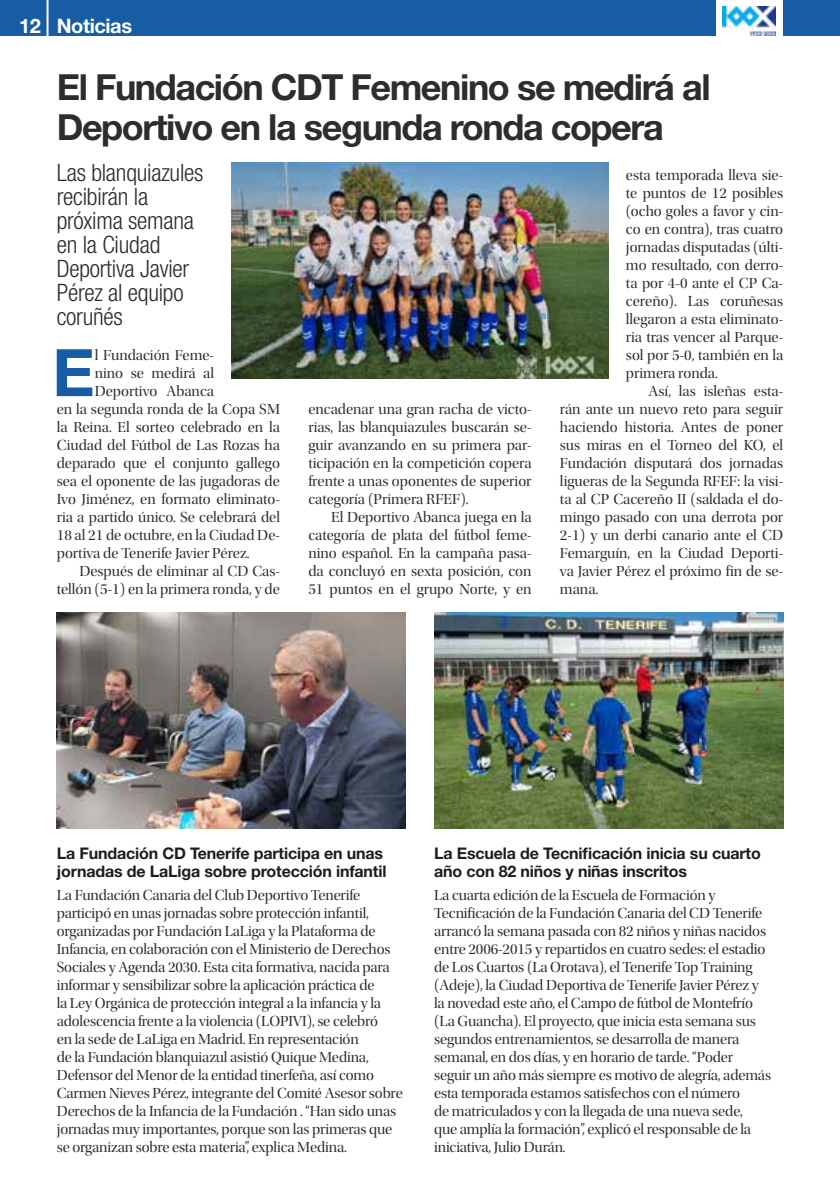
<style>
.page{position:relative;width:840px;height:1191px;background:#fff}
.page>*{position:absolute;margin:0;border:0;box-sizing:border-box;transform-origin:0 0}
.t1{font:700 65.6px "Helvetica Neue";color:#185ca4}
.t2{font:700 36px/40px "Helvetica Neue";letter-spacing:-.04em;color:#2e2d2c}
.t3{font:300 condensed 24px/24px "Helvetica Neue";letter-spacing:-.01em;color:#2e2d2c}
.t4{font:700 20px "Helvetica Neue";letter-spacing:-.02em;color:#fff}
.t5{font:700 16px/18px "Helvetica Neue";letter-spacing:-.01em;color:#1d1d1b}
.t6{font:15.2px/18px "Utopia Std Disp";letter-spacing:-.01em;color:#2e2d2c;text-align:justify}
</style>
<div class="page">
<div style="left:0;top:0;width:839px;height:36px;background:#185ca4"></div>
<hr style="left:839px;top:0;width:1px;height:36px;background:#185ca4">
<hr style="left:46px;top:0;width:2px;height:37px;background:#fff">
<div style="left:715px;top:0;width:66px;height:37px;background:#fff"></div>
<img style="left:722px;top:7px;width:53px;height:29px">
<img style="left:57px;top:612px;width:348px;height:216px">
<img style="left:434px;top:612px;width:348px;height:216px">
<img style="left:231px;top:162px;width:377px;height:216px">
<h3 class="t4" style="left:19px;top:13px;width:115px">12 Noticias</h3>
<h2 class="t2" style="left:57px;top:67px;width:655px">El Fundación CDT Femenino se medirá al<br>Deportivo en la segunda ronda copera</h2>
<h3 class="t3" style="left:57px;top:160px;width:148px">Las blanquiazules recibirán la próxima semana en la Ciudad<br>Deportiva Javier<br>Pérez al equipo coruñés</h3>
<h1 class="t1" style="left:52px;top:332px;width:44px">E</h1>
<p class="t6" style="left:95px;top:346px;width:121px">l Fundación Feme-</p>
<p class="t6" style="left:95px;top:364px;width:121px">nino se medirá al</p>
<p class="t6" style="left:95px;top:382px;width:121px">Deportivo Abanca</p>
<p class="t6" style="left:57px;top:400px;width:225px">en la segunda ronda de la Copa SM</p>
<p class="t6" style="left:57px;top:418px;width:224px">la Reina. El sorteo celebrado en la</p>
<p class="t6" style="left:57px;top:436px;width:224px">Ciudad del Fútbol de Las Rozas ha</p>
<p class="t6" style="left:57px;top:454px;width:224px">deparado que el conjunto gallego</p>
<p class="t6" style="left:57px;top:472px;width:224px">sea el oponente de las jugadoras de</p>
<p class="t6" style="left:57px;top:490px;width:224px">Ivo Jiménez, en formato eliminato-</p>
<p class="t6" style="left:57px;top:508px;width:225px">ria a partido único. Se celebrará del</p>
<p class="t6" style="left:57px;top:526px;width:224px">18 al 21 de octubre, en la Ciudad De-</p>
<p class="t6" style="left:57px;top:544px;width:194px">portiva de Tenerife Javier Pérez.</p>
<p class="t6" style="left:79px;top:562px;width:202px">Después de eliminar al CD Cas-</p>
<p class="t6" style="left:57px;top:580px;width:224px">tellón (5-1) en la primera ronda, y de</p>
<p class="t6" style="left:308px;top:400px;width:225px">encadenar una gran racha de victo&shy;rias, las blanquiazules buscarán se&shy;guir avanzando en su primera par&shy;ticipación en la competición copera frente a unas oponentes de superior categoría (Primera RFEF).</p>
<p class="t6" style="left:308px;top:508px;width:224px;text-indent:23px">El Deportivo Abanca juega en la categoría de plata del fútbol feme&shy;nino español. En la campaña pasa&shy;da concluyó en sexta posición, con 51 puntos en el grupo Norte, y en</p>
<p class="t6" style="left:625px;top:166px;width:159px">esta temporada lleva sie&shy;te puntos de 12 posibles (ocho goles a favor y cin&shy;co en contra), tras cuatro jornadas disputadas (últi&shy;mo resultado, con derro&shy;ta por 4-0 ante el CP Ca&shy;cereño). Las coruñesas llegaron a esta eliminato&shy;ria tras vencer al Parque&shy;sol por 5-0, también en la primera ronda.</p>
<p class="t6" style="left:559px;top:382px;width:225px;text-indent:89px">Así, las isleñas esta&shy;rán ante un nuevo reto para seguir haciendo historia. Antes de poner sus miras en el Torneo del KO, el Fundación disputará dos jornadas ligueras de la Segunda RFEF: la visi&shy;ta al CP Cacereño II (saldada el do&shy;mingo pasado con una derrota por 2-1) y un derbi canario ante el CD Femarguín, en la Ciudad Deporti&shy;va Javier Pérez el próximo fin de se&shy;mana.</p>
<p class="t5" style="left:57px;top:843px;width:331px">La Fundación CD Tenerife participa en unas jornadas de LaLiga sobre protección infantil</p>
<p class="t6" style="left:57px;top:886px;width:347px;text-align:left">La Fundación Canaria del Club Deportivo Tenerife participó en unas jornadas sobre protección infantil, organizadas por Fundación LaLiga y la Plataforma de Infancia, en colaboración con el Ministerio de Derechos Sociales y Agenda 2030. Esta cita formativa, nacida para informar y sensibilizar sobre la aplicación práctica de<br>la Ley Orgánica de protección integral a la infancia y la adolescencia frente a la violencia (LOPIVI), se celebró<br>en la sede de LaLiga en Madrid. En representación<br>de la Fundación blanquiazul asistió Quique Medina, Defensor del Menor de la entidad tinerfeña, así como Carmen Nieves Pérez, integrante del Comité Asesor sobre Derechos de la Infancia de la Fundación . “Han sido unas jornadas muy importantes, porque son las primeras que se organizan sobre esta materia”, explica Medina.</p>
<p class="t5" style="left:434px;top:843px;width:328px">La Escuela de Tecnificación inicia su cuarto año con 82 niños y niñas inscritos</p>
<p class="t6" style="left:434px;top:886px;width:338px;text-align:left">La cuarta edición de la Escuela de Formación y Tecnificación de la Fundación Canaria del CD Tenerife arrancó la semana pasada con 82 niños y niñas nacidos entre 2006-2015 y repartidos en cuatro sedes: el estadio de Los Cuartos (La Orotava), el Tenerife Top Training (Adeje), la Ciudad Deportiva de Tenerife Javier Pérez y la novedad este año, el Campo de fútbol de Montefrío (La Guancha). El proyecto, que inicia esta semana sus segundos entrenamientos, se desarrolla de manera semanal, en dos días, y en horario de tarde. “Poder seguir un año más siempre es motivo de alegría, además esta temporada estamos satisfechos con el número<br>de matriculados y con la llegada de una nueva sede,<br>que amplía la formación”, explicó el responsable de la iniciativa, Julio Durán.</p>
</div>
